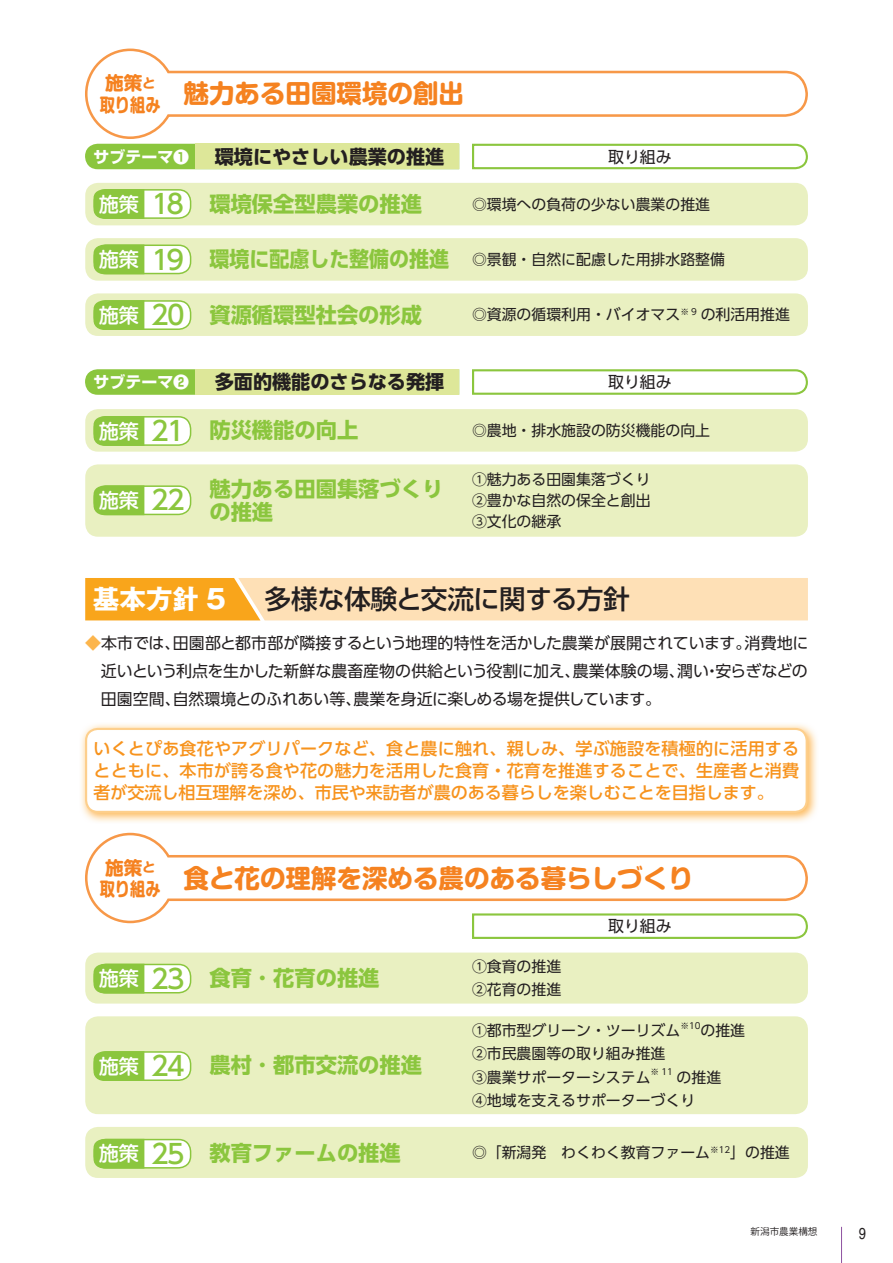
<style>
.page{position:relative;width:893px;height:1263px;background:#fff}
.page>*{position:absolute;margin:0;border:0;box-sizing:border-box;transform-origin:0 0}
.t1{font:500 26.55px "UD Shin Go Pro";letter-spacing:-.01em;color:#231f20}
.t2{font:700 26.55px "Gothic MB101 Pro";color:#fff}
.t3{font:700 25.5px "Shin M Go Pro";color:#f58220}
.t4{font:700 21.3px/23.4px "UD Shin Go Pro";color:#8bc63e}
.t5{font:500 20.25px "Shin M Go Pro";color:#fff}
.t6{font:700 19.2px "UD Shin Go Pro";color:#231f20}
.t7{font:700 18.6px "Shin M Go Pro";color:#f58220}
.t8{font:500 16.95px/22.4px "UD Shin Go Pro";color:#f7931d;text-align:justify}
.t9{font:15.9px/27.9px "UD Shin Go Pro";letter-spacing:-.005em;color:#231f20;text-align:justify}
.t10{font:700 15.9px "Shin Go Pro";color:#fff}
.t11{font:condensed 15.9px "Helvetica";color:#231f20}
.t12{font:14.85px/21.3px "UD Shin Go Pro";color:#231f20}
.t13{font:9.6px "Koz Go Pro";color:#231f20}
.t14{font:8.7px "UD Shin Go Pro";color:#231f20}
.s1{font-size:12.75px}
.s2{font-family:"Shin M Go Pro";font-weight:500;font-size:20.25px;color:#fff}
.s3{font-weight:500;font-size:26.55px}
.s4{font-weight:500;font-size:26.55px;color:#8bc63e}
.s5{font-weight:700;font-size:21.3px;color:#8bc63e}
.s6{color:#fcb54c}
</style>
<div class="page">
<hr style="left:841px;top:1227px;width:1px;height:36px;background:#8e52a1">
<img style="left:81px;top:724px;width:736px;height:98px">
<div style="left:86px;top:729px;width:721px;height:83px;background:#fff;border-radius:12px"></div>
<div style="left:85px;top:728px;width:723px;height:85px;border:2px solid #fdcf8c;border-radius:12px"></div>
<svg style="left:85px;top:143px;width:375px;height:27px;background:#a0cf5d"></svg>
<svg style="left:472px;top:143px;width:336px;height:27px"></svg>
<div style="left:196px;top:144px;width:263px;height:25px;background:#dde799"></div>
<svg style="left:85px;top:369px;width:375px;height:26px;background:#91c847"></svg>
<svg style="left:472px;top:369px;width:336px;height:26px"></svg>
<div style="left:196px;top:369px;width:263px;height:26px;background:#dde799"></div>
<svg style="left:472px;top:924px;width:336px;height:15px"></svg>
<svg style="left:85px;top:578px;width:723px;height:42px;background:#fcd293"></svg>
<div style="left:85px;top:183px;width:723px;height:42px;background:#e9f0c1;border-radius:13px"></div>
<div style="left:94px;top:190px;width:97px;height:28px;background:#fff;border-radius:12px"></div>
<div style="left:94px;top:189px;width:97px;height:30px;border:2px solid #8bc63e;border-radius:12px"></div>
<div style="left:93px;top:189px;width:52px;height:30px;background:#8bc63e"></div>
<div style="left:85px;top:238px;width:723px;height:43px;background:#e9f0c1;border-radius:13px"></div>
<div style="left:94px;top:245px;width:97px;height:29px;background:#fff;border-radius:12px"></div>
<div style="left:94px;top:244px;width:97px;height:30px;border:2px solid #8bc63e;border-radius:12px"></div>
<svg style="left:93px;top:244px;width:52px;height:31px;background:#92c948"></svg>
<div style="left:85px;top:293px;width:723px;height:43px;background:#e9f0c1;border-radius:13px"></div>
<div style="left:94px;top:301px;width:97px;height:28px;background:#fff;border-radius:12px"></div>
<div style="left:94px;top:300px;width:97px;height:30px;border:2px solid #8bc63e;border-radius:12px"></div>
<div style="left:93px;top:300px;width:52px;height:30px;background:#8bc63e"></div>
<div style="left:85px;top:409px;width:723px;height:43px;background:#e9f0c1;border-radius:13px"></div>
<div style="left:94px;top:417px;width:97px;height:28px;background:#fff;border-radius:12px"></div>
<div style="left:94px;top:416px;width:97px;height:30px;border:2px solid #8bc63e;border-radius:12px"></div>
<div style="left:93px;top:416px;width:52px;height:30px;background:#8bc63e"></div>
<div style="left:85px;top:464px;width:723px;height:73px;background:#e9f0c1;border-radius:13px"></div>
<div style="left:94px;top:486px;width:97px;height:28px;background:#fff;border-radius:12px"></div>
<div style="left:94px;top:485px;width:97px;height:30px;border:2px solid #8bc63e;border-radius:12px"></div>
<svg style="left:93px;top:485px;width:52px;height:31px;background:#92c948"></svg>
<div style="left:85px;top:952px;width:723px;height:51px;background:#e9f0c1;border-radius:13px"></div>
<div style="left:94px;top:964px;width:97px;height:29px;background:#fff;border-radius:12px"></div>
<div style="left:94px;top:964px;width:97px;height:29px;border:2px solid #8bc63e;border-radius:12px"></div>
<svg style="left:93px;top:963px;width:52px;height:31px;background:#92c948"></svg>
<div style="left:85px;top:1016px;width:723px;height:98px;background:#e9f0c1;border-radius:13px"></div>
<div style="left:94px;top:1052px;width:97px;height:28px;background:#fff;border-radius:12px"></div>
<div style="left:94px;top:1051px;width:97px;height:30px;border:2px solid #8bc63e;border-radius:12px"></div>
<div style="left:93px;top:1051px;width:52px;height:30px;background:#8bc63e"></div>
<div style="left:85px;top:1127px;width:723px;height:51px;background:#e9f0c1;border-radius:13px"></div>
<div style="left:94px;top:1139px;width:97px;height:29px;background:#fff;border-radius:12px"></div>
<div style="left:94px;top:1139px;width:97px;height:29px;border:2px solid #8bc63e;border-radius:12px"></div>
<svg style="left:93px;top:1138px;width:52px;height:31px;background:#92c948"></svg>
<svg style="left:85px;top:48px;width:723px;height:91px"></svg>
<svg style="left:85px;top:832px;width:723px;height:92px"></svg>
<p class="t7" style="left:105px;top:68px;width:51px">施策<span class="s1">と</span></p>
<h2 class="t3" style="left:100px;top:73px;width:366px"><sub>取り組み</sub> 魅力ある田園環境の創出</h2>
<p class="t10" style="left:94px;top:144px;width:97px">サブテーマ❶</p>
<p class="t6" style="left:215px;top:141px;width:231px">環境にやさしい農業の推進</p>
<p class="t9" style="left:608px;top:142px;width:65px">取り組み</p>
<h3 class="t4" style="left:99px;top:192px;width:325px"><span class="s2">施策</span> <span class="s3">18</span> 環境保全型農業の推進</h3>
<p class="t12" style="left:472px;top:193px;width:240px">◎環境への負荷の少ない農業の推進</p>
<p class="t12" style="left:99px;top:248px;width:628px"><span class="s2">施策</span> <span class="s4">19</span> <span class="s5">環境に配慮した整備の推進</span> ◎景観・自然に配慮した用排水路整備</p>
<h3 class="t4" style="left:99px;top:302px;width:325px"><span class="s2">施策</span> <span class="s3">20</span> 資源循環型社会の形成</h3>
<p class="t12" style="left:472px;top:304px;width:319px">◎資源の循環利用・バイオマス<sup>※</sup> <sup>9</sup> の利活用推進</p>
<p class="t10" style="left:94px;top:369px;width:97px">サブテーマ❷</p>
<p class="t6" style="left:215px;top:366px;width:231px">多面的機能のさらなる発揮</p>
<p class="t9" style="left:608px;top:368px;width:65px">取り組み</p>
<h3 class="t4" style="left:99px;top:418px;width:261px"><span class="s2">施策</span> <span class="s3">21</span> 防災機能の向上</h3>
<p class="t12" style="left:472px;top:419px;width:240px">◎農地・排水施設の防災機能の向上</p>
<p class="t12" style="left:472px;top:468px;width:180px;text-align:justify">①魅力ある田園集落づくり②豊かな自然の保全と創出③文化の継承</p>
<h3 class="t4" style="left:151px;top:477px;width:294px;text-indent:58px">魅力ある田園集落づくり<br><sup>22</sup> の推進</h3>
<h3 class="t5" style="left:99px;top:484px;width:42px">施策</h3>
<h1 class="t2" style="left:93px;top:577px;width:135px">基本方針 5</h1>
<h1 class="t1" style="left:265px;top:578px;width:367px">多様な体験と交流に関する方針</h1>
<p class="t9" style="left:101px;top:629px;width:709px;text-indent:-16px"><span class="s6">◆</span>本市では、田園部と都市部が隣接するという地理的特性を活かした農業が展開されています。消費地に近いという利点を生かした新鮮な農畜産物の供給という役割に加え、農業体験の場、潤い・安らぎなどの田園空間、自然環境とのふれあい等、農業を身近に楽しめる場を提供しています。</p>
<p class="t8" style="left:94px;top:736px;width:707px">いくとぴあ食花やアグリパークなど、食と農に触れ、親しみ、学ぶ施設を積極的に活用するとともに、本市が誇る食や花の魅力を活用した食育・花育を推進することで、生産者と消費者が交流し相互理解を深め、市民や来訪者が農のある暮らしを楽しむことを目指します。</p>
<p class="t7" style="left:105px;top:852px;width:51px">施策<span class="s1">と</span></p>
<h2 class="t3" style="left:100px;top:857px;width:596px"><sub>取り組み</sub> 食と花の理解を深める農のある暮らしづくり</h2>
<h3 class="t4" style="left:99px;top:966px;width:282px"><span class="s2">施策</span> <span class="s3">23</span> 食育･花育の推進</h3>
<h3 class="t4" style="left:99px;top:1053px;width:325px"><span class="s2">施策</span> <span class="s3">24</span> 農村･都市交流の推進</h3>
<p class="t12" style="left:472px;top:955px;width:91px">①食育の推進</p>
<p class="t9" style="left:608px;top:912px;width:65px">取り組み</p>
<p class="t12" style="left:472px;top:979px;width:91px">②花育の推進</p>
<p class="t12" style="left:472px;top:1019px;width:210px">①都市型グリーン・ツーリズム</p>
<p class="t14" style="left:680px;top:1018px;width:22px">※10</p>
<p class="t12" style="left:700px;top:1019px;width:46px">の推進</p>
<p class="t12" style="left:472px;top:1041px;width:195px;line-height:23.4px">②市民農園等の取り組み推進<br>③農業サポーターシステム</p>
<p class="t14" style="left:651px;top:1065px;width:24px">※ 11</p>
<p class="t12" style="left:472px;top:1065px;width:251px;line-height:23.4px;text-indent:205px">の推進<br>④地域を支えるサポーターづくり</p>
<h3 class="t4" style="left:99px;top:1140px;width:303px"><span class="s2">施策</span> <span class="s3">25</span> 教育ファームの推進</h3>
<p class="t12" style="left:472px;top:1141px;width:319px">◎「新潟発　わくわく教育ファーム<sup>※12</sup>」の推進</p>
<p class="t13" style="left:750px;top:1225px;width:68px">新潟市農業構想</p>
<p class="t11" style="left:859px;top:1224px;width:9px">9</p>
</div>
